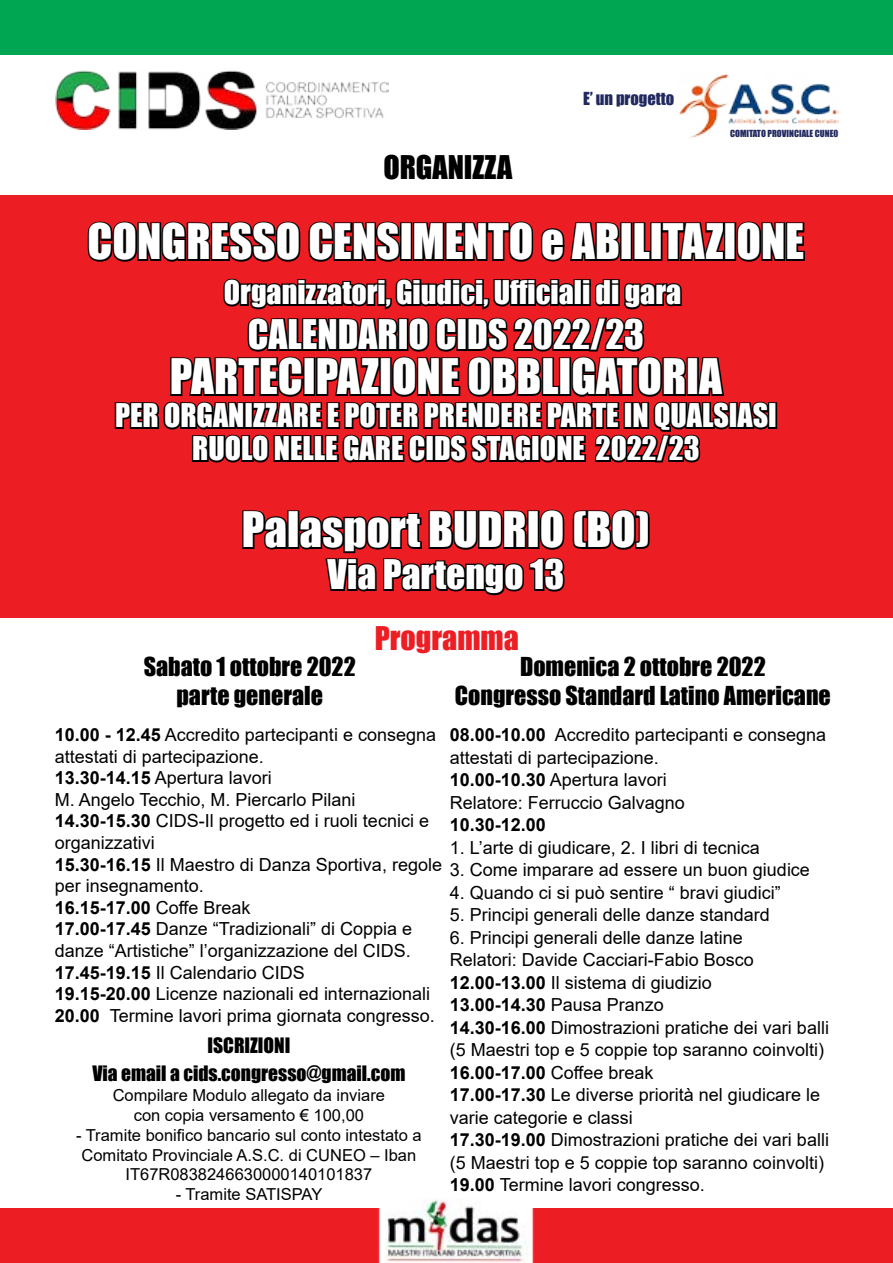
<style>
.page{position:relative;width:893px;height:1263px;background:#fff}
.page>*{position:absolute;margin:0;border:0;box-sizing:border-box;transform-origin:0 0}
.t1{font:45px "Impact";color:#fff}
.t2{font:37.5px "Impact";color:#fff}
.t3{font:30px/33px "Impact";color:#fff;text-align:center}
.t4{font:30px "Impact";color:#000}
.t5{font:30px "Impact";color:#ed1d24}
.t6{font:24px/28.8px "Impact";color:#000;text-align:center}
.t7{font:19.5px/28.8px "Impact";color:#000;text-align:center}
.t8{font:18px/22.5px "Arial";color:#000}
.t9{font:700 18px "Arial";color:#000}
.t10{font:16.5px/19.8px "Arial";color:#000;text-align:center}
.t11{font:16.5px "Impact";color:#21295f}
.t12{font:9px "Impact";color:#21295f}
.s1{font-weight:700}
</style>
<div class="page">
<div style="left:0;top:196px;width:893px;height:422px;background:#ed1d24"></div>
<svg style="left:87px;top:221px;width:313px;height:41px"></svg>
<div style="left:400px;top:222px;width:12px;height:39px;border:3px solid #000"></div>
<svg style="left:411px;top:195px;width:211px;height:67px"></svg>
<div style="left:620px;top:222px;width:12px;height:39px;border:3px solid #000"></div>
<svg style="left:632px;top:222px;width:18px;height:39px"></svg>
<div style="left:650px;top:222px;width:12px;height:39px;border:3px solid #000"></div>
<svg style="left:660px;top:222px;width:64px;height:39px"></svg>
<div style="left:724px;top:222px;width:12px;height:39px;border:3px solid #000"></div>
<svg style="left:735px;top:221px;width:70px;height:41px"></svg>
<div style="left:768px;top:402px;width:9px;height:27px;border:3px solid #000"></div>
<svg style="left:114px;top:278px;width:657px;height:185px"></svg>
<svg style="left:242px;top:510px;width:45px;height:40px"></svg>
<div style="left:287px;top:510px;width:12px;height:39px;border:3px solid #000"></div>
<svg style="left:297px;top:509px;width:353px;height:87px"></svg>
<div style="left:0;top:0;width:893px;height:54px;background:#00a651"></div>
<div style="left:0;top:1209px;width:893px;height:54px;background:#ed1d24"></div>
<img style="left:338px;top:1199px;width:227px;height:64px">
<img style="left:56px;top:71px;width:333px;height:59px">
<img style="left:679px;top:73px;width:159px;height:65px">
<h3 class="t4" style="left:383px;top:144px;width:130px">ORGANIZZA</h3>
<p class="t11" style="left:583px;top:86px;width:93px">E’ un progetto</p>
<p class="t12" style="left:730px;top:127px;width:110px">COMITATO PROVINCIALE CUNE0</p>
<h1 class="t1" style="left:88px;top:207px;width:718px">CONGRESSO CENSIMENTO e ABILITAZIONE</h1>
<h3 class="t3" style="left:224px;top:275px;width:459px">Organizzatori, Giudici, Ufficiali di gara</h3>
<h2 class="t2" style="left:248px;top:306px;width:398px">CALENDARIO CIDS 2022/23</h2>
<h1 class="t1" style="left:170px;top:342px;width:554px">PARTECIPAZIONE 0BBLIGATORIA</h1>
<h3 class="t3" style="left:115px;top:398px;width:663px">PER ORGANIZZARE E POTER PRENDERE PARTE IN QUALSIASI<br>RUOLO NELLE GARE CIDS STAGIONE 2022/23</h3>
<h1 class="t1" style="left:242px;top:495px;width:409px">Palasport BUDRIO (BO)</h1>
<h2 class="t2" style="left:328px;top:546px;width:238px">Via Partengo 13</h2>
<h3 class="t6" style="left:144px;top:651px;width:213px">Sabato 1 ottobre 2022 parte generale</h3>
<h3 class="t5" style="left:375px;top:615px;width:145px">Programma</h3>
<h3 class="t6" style="left:455px;top:651px;width:377px">Domenica 2 ottobre 2022<br>Congresso Standard Latino Americane</h3>
<p class="t8" style="left:55px;top:724px;width:389px;line-height:21.6px"><span class="s1">10.00 - 12.45</span> Accredito partecipanti e consegna attestati di partecipazione.<br><span class="s1">13.30-14.15</span> Apertura lavori<br>M. Angelo Tecchio, M. Piercarlo Pilani <span class="s1">14.30-15.30</span> CIDS-Il progetto ed i ruoli tecnici e organizzativi<br><span class="s1">15.30-16.15</span> Il Maestro di Danza Sportiva, regole per insegnamento.<br><span class="s1">16.15-17.00</span> Coffe Break<br><span class="s1">17.00-17.45</span> Danze “Tradizionali” di Coppia e danze “Artistiche” l’organizzazione del CIDS.<br><span class="s1">17.45-19.15</span> Il Calendario CIDS<br><span class="s1">19.15-20.00</span> Licenze nazionali ed internazionali <span class="s1">20.00</span> Termine lavori prima giornata congresso.</p>
<p class="t7" style="left:92px;top:1030px;width:315px">ISCRIZIONI<br>Via email a cids.congresso@gmail.com</p>
<p class="t10" style="left:113px;top:1085px;width:274px">Compilare Modulo allegato da inviare con copia versamento € 100,00</p>
<p class="t10" style="left:76px;top:1125px;width:347px">- Tramite bonifico bancario sul conto intestato a<br>Comitato Provinciale A.S.C. di CUNEO – Iban<br>IT67R0838246630000140101837</p>
<p class="t10" style="left:176px;top:1184px;width:148px">- Tramite SATISPAY</p>
<p class="t8" style="left:450px;top:724px;width:378px"><span class="s1">08.00-10.00</span> Accredito partecipanti e consegna attestati di partecipazione.<br><span class="s1">10.00-10.30</span> Apertura lavori<br>Relatore: Ferruccio Galvagno</p>
<p class="t9" style="left:450px;top:812px;width:98px">10.30-12.00</p>
<p class="t8" style="left:450px;top:836px;width:312px">1. L’arte di giudicare, 2. I libri di tecnica</p>
<p class="t8" style="left:450px;top:859px;width:362px">3. Come imparare ad essere un buon giudice</p>
<p class="t8" style="left:450px;top:881px;width:333px">4. Quando ci si può sentire “ bravi giudici”</p>
<p class="t8" style="left:450px;top:904px;width:322px">5. Principi generali delle danze standard</p>
<p class="t8" style="left:450px;top:926px;width:381px">6. Principi generali delle danze latine<br>Relatori: Davide Cacciari-Fabio Bosco <span class="s1">12.00-13.00</span> Il sistema di giudizio<br><span class="s1">13.00-14.30</span> Pausa Pranzo<br><span class="s1">14.30-16.00</span> Dimostrazioni pratiche dei vari balli (5 Maestri top e 5 coppie top saranno coinvolti)<br><span class="s1">16.00-17.00</span> Coffee break<br><span class="s1">17.00-17.30</span> Le diverse priorità nel giudicare le varie categorie e classi<br><span class="s1">17.30-19.00</span> Dimostrazioni pratiche dei vari balli (5 Maestri top e 5 coppie top saranno coinvolti)<br><span class="s1">19.00</span> Termine lavori congresso.</p>
</div>
